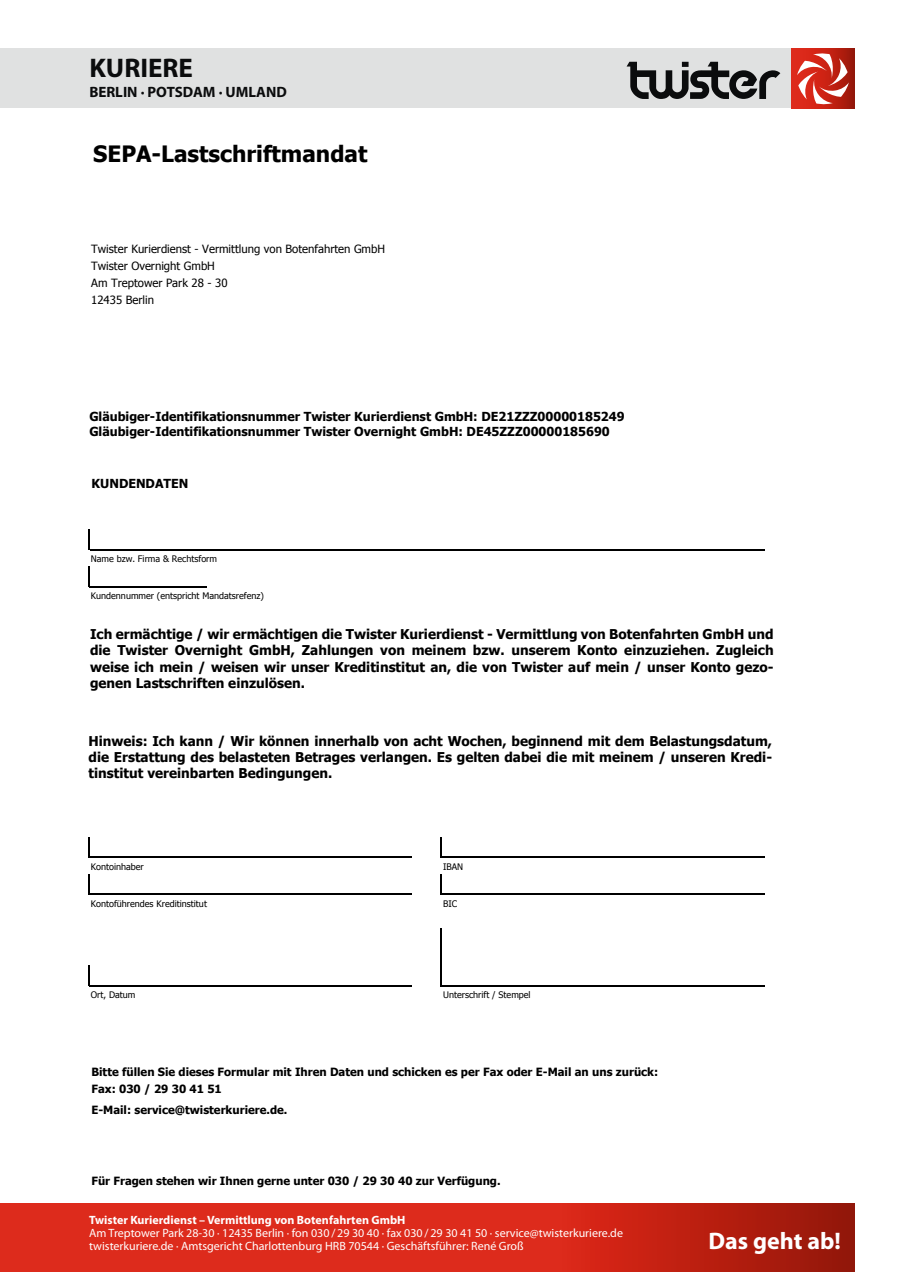
<style>
.page{position:relative;width:902px;height:1272px;background:#fff}
.page>*{position:absolute;margin:0;border:0;box-sizing:border-box;transform-origin:0 0}
.t1{font:700 27px "Myriad Pro";color:#0b0c0d}
.t2{font:700 24px "Myriad Pro";color:#fff}
.t3{font:700 22.5px "Tahoma";color:#000}
.t4{font:700 15px "Myriad Pro";color:#0b0c0d}
.t5{font:700 13.5px/16.2px "Tahoma";color:#000;text-align:justify}
.t6{font:700 12.45px/14.9px "Tahoma";color:#000}
.t7{font:12px/12.9px "Myriad Pro";color:#fff}
.t8{font:700 12px "Myriad Pro";color:#fff}
.t9{font:700 11.4px/17px "Tahoma";color:#000}
.t10{font:11.4px/17px "Tahoma";color:#000}
.t11{font:9px "Tahoma";color:#000}
</style>
<div class="page">
<div style="left:0;top:1203px;width:854px;height:68px;background:#dd2b1c"></div>
<div style="left:559px;top:1203px;width:295px;height:68px;background:linear-gradient(to right,#df2718,#921609)"></div>
<div style="left:0;top:49px;width:791px;height:59px;background:#e0e1e1"></div>
<div style="left:791px;top:49px;width:63px;height:59px;background:linear-gradient(to right,#eb2d1d,#a3190b)"></div>
<svg style="left:797px;top:52px;width:51px;height:53px"></svg>
<svg style="left:626px;top:62px;width:154px;height:37px"></svg>
<hr style="left:88px;top:529px;width:2px;height:21px;background:#000">
<hr style="left:88px;top:566px;width:2px;height:21px;background:#000">
<hr style="left:90px;top:856px;width:322px;height:1px;background:#000">
<hr style="left:88px;top:836px;width:2px;height:21px;background:#000">
<svg style="left:441px;top:837px;width:1px;height:20px"></svg>
<hr style="left:90px;top:893px;width:322px;height:1px;background:#000">
<svg style="left:441px;top:874px;width:1px;height:20px"></svg>
<hr style="left:88px;top:873px;width:2px;height:21px;background:#000">
<hr style="left:90px;top:985px;width:322px;height:1px;background:#000">
<hr style="left:88px;top:965px;width:2px;height:21px;background:#000">
<hr style="left:441px;top:928px;width:1px;height:58px;background:#000">
<hr style="left:90px;top:549px;width:674px;height:1px;background:#000">
<hr style="left:90px;top:586px;width:117px;height:1px;background:#000">
<hr style="left:442px;top:856px;width:322px;height:1px;background:#000">
<hr style="left:442px;top:893px;width:322px;height:1px;background:#000">
<hr style="left:442px;top:985px;width:322px;height:1px;background:#000">
<h1 class="t1" style="left:89px;top:50px;width:105px">KURIERE</h1>
<p class="t4" style="left:89px;top:82px;width:199px">BERLIN · POTSDAM · UMLAND</p>
<h3 class="t3" style="left:93px;top:138px;width:275px">SEPA-Lastschriftmandat</h3>
<p class="t10" style="left:91px;top:239px;width:295px">Twister Kurierdienst - Vermittlung von Botenfahrten GmbH<br>Twister Overnight GmbH<br>Am Treptower Park 28 - 30<br>12435 Berlin</p>
<p class="t6" style="left:89px;top:408px;width:536px">Gläubiger-Identifikationsnummer Twister Kurierdienst GmbH: DE21ZZZ00000185249<br>Gläubiger-Identifikationsnummer Twister Overnight GmbH: DE45ZZZ00000185690</p>
<p class="t6" style="left:92px;top:475px;width:98px">KUNDENDATEN</p>
<p class="t11" style="left:91px;top:553px;width:128px">Name bzw. Firma &amp; Rechtsform</p>
<p class="t11" style="left:91px;top:590px;width:174px">Kundennummer (entspricht Mandatsrefenz)</p>
<p class="t5" style="left:90px;top:625px;width:685px">Ich ermächtige / wir ermächtigen die Twister Kurierdienst - Vermittlung von Botenfahrten GmbH und die Twister Overnight GmbH, Zahlungen von meinem bzw. unserem Konto einzuziehen. Zugleich weise ich mein / weisen wir unser Kreditinstitut an, die von Twister auf mein / unser Konto gezo&shy;genen Lastschriften einzulösen.</p>
<p class="t5" style="left:89px;top:732px;width:685px">Hinweis: Ich kann / Wir können innerhalb von acht Wochen, beginnend mit dem Belastungsdatum, die Erstattung des belasteten Betrages verlangen. Es gelten dabei die mit meinem / unseren Kredi&shy;tinstitut vereinbarten Bedingungen.</p>
<p class="t11" style="left:91px;top:860px;width:54px">Kontoinhaber</p>
<p class="t11" style="left:443px;top:860px;width:22px">IBAN</p>
<p class="t11" style="left:91px;top:897px;width:118px">Kontoführendes Kreditinstitut</p>
<p class="t11" style="left:443px;top:897px;width:16px">BIC</p>
<p class="t11" style="left:91px;top:989px;width:46px">Ort, Datum</p>
<p class="t11" style="left:443px;top:989px;width:89px">Unterschrift / Stempel</p>
<p class="t9" style="left:91px;top:1062px;width:568px">Bitte füllen Sie dieses Formular mit Ihren Daten und schicken es per Fax oder E-Mail an uns zurück:<br>Fax: 030 / 29 30 41 51</p>
<p class="t9" style="left:91px;top:1100px;width:197px">E-Mail: service@twisterkuriere.de.</p>
<p class="t9" style="left:91px;top:1171px;width:410px">Für Fragen stehen wir Ihnen gerne unter 030 / 29 30 40 zur Verfügung.</p>
<p class="t8" style="left:89px;top:1212px;width:318px">Twister Kurierdienst – Vermittlung von Botenfahrten GmbH</p>
<p class="t7" style="left:89px;top:1226px;width:535px">Am Treptower Park 28-30 · 12435 Berlin · fon 030/ 29 30 40 · fax 030/ 29 30 41 50 · service@twisterkuriere.de twisterkuriere.de · Amtsgericht Charlottenburg HRB 70544 · Geschäftsführer: René Groß</p>
<h2 class="t2" style="left:708px;top:1225px;width:134px">Das geht ab!</h2>
</div>
